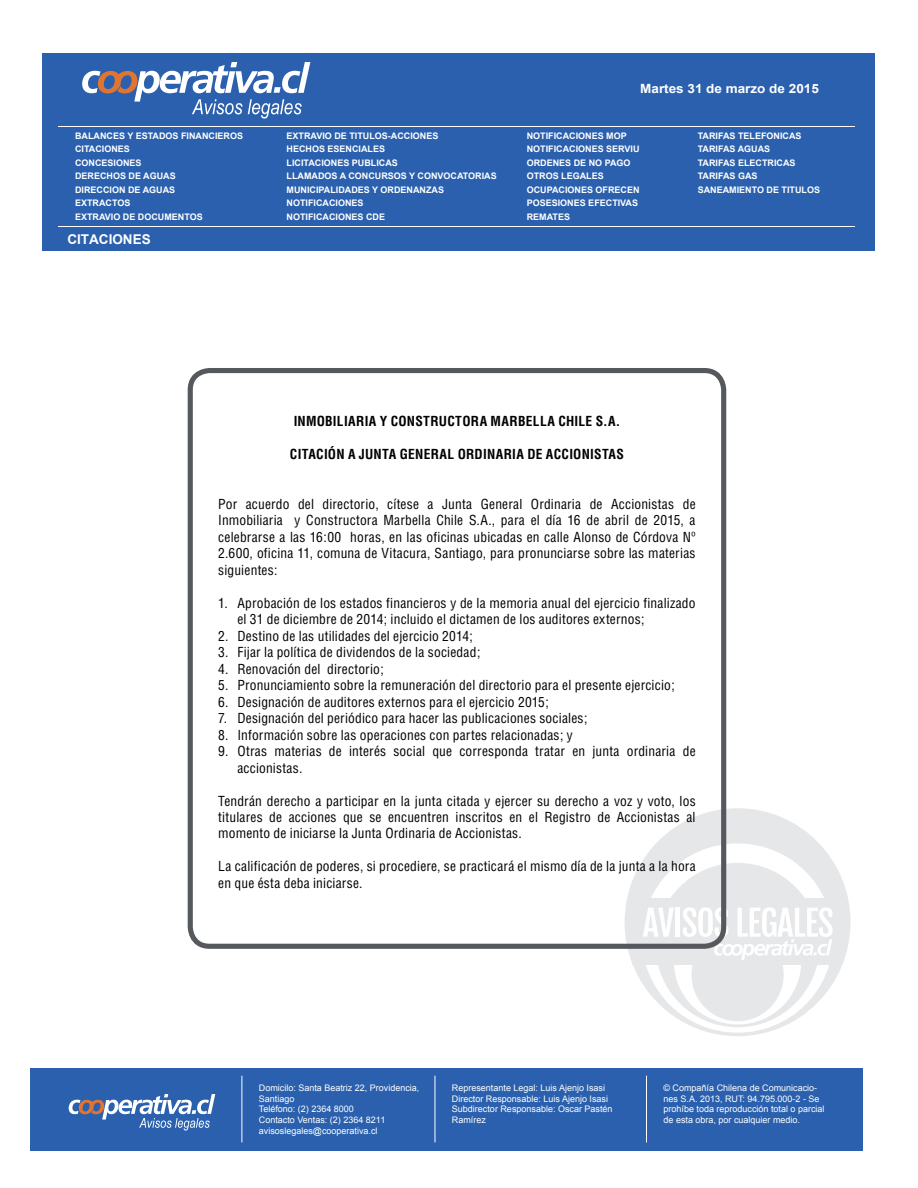
<style>
.page{position:relative;width:918px;height:1188px;background:#fff}
.page>*{position:absolute;margin:0;border:0;box-sizing:border-box;transform-origin:0 0}
.t1{font:condensed 13.5px/16.5px "Helvetica";letter-spacing:.015em;color:#000}
.t2{font:700 condensed 13.5px "Helvetica";letter-spacing:.02em;color:#000}
.t3{font:700 13.5px "Arial";color:#fff}
.t4{font:700 12.75px "Arial";color:#fff;scale:1.06 1}
.t5{font:700 9px/13.5px "Arial";color:#fff}
.t6{font:9px/10.8px "Arial";color:#fff}
</style>
<div class="page">
<div style="left:42px;top:54px;width:833px;height:197px;background:#2a60ad"></div>
<div style="left:30px;top:1068px;width:833px;height:83px;background:#2a60ad"></div>
<hr style="left:435px;top:1076px;width:1px;height:66px;background:#fff">
<hr style="left:646px;top:1076px;width:1px;height:66px;background:#fff">
<hr style="left:242px;top:1076px;width:1px;height:66px;background:#fff">
<svg style="left:69px;top:1094px;width:146px;height:36px"></svg>
<svg style="left:625px;top:808px;width:226px;height:228px"></svg>
<div style="left:642px;top:843px;width:191px;height:190px;background:#fff;border-radius:50%"></div>
<div style="left:656px;top:863px;width:164px;height:164px;background:#e6e7e9;border-radius:50%"></div>
<div style="left:674px;top:899px;width:127px;height:126px;background:#fff;border-radius:50%"></div>
<div style="left:691px;top:928px;width:93px;height:93px;background:#e6e7e9;border-radius:50%"></div>
<div style="left:632px;top:898px;width:209px;height:66px;background:#e6e7e9"></div>
<svg style="left:643px;top:908px;width:31px;height:29px"></svg>
<hr style="left:676px;top:908px;width:4px;height:29px;background:#fff">
<svg style="left:683px;top:907px;width:150px;height:53px"></svg>
<svg style="left:82px;top:62px;width:228px;height:57px"></svg>
<hr style="left:58px;top:126px;width:797px;height:1px;background:#fff">
<hr style="left:58px;top:226px;width:797px;height:1px;background:#fff">
<div style="left:188px;top:368px;width:538px;height:581px;border:5px solid #55585d;border-radius:19px"></div>
<p class="t4" style="left:640px;top:80px;width:170px">Martes 31 de marzo de 2015</p>
<p class="t5" style="left:75px;top:129px;width:170px">BALANCES Y ESTADOS FINANCIEROS<br>CITACIONES<br>CONCESIONES<br>DERECHOS DE AGUAS<br>DIRECCION DE AGUAS<br>EXTRACTOS<br>EXTRAVIO DE DOCUMENTOS</p>
<p class="t5" style="left:287px;top:129px;width:212px">EXTRAVIO DE TITULOS-ACCIONES<br>HECHOS ESENCIALES<br>LICITACIONES PUBLICAS<br>LLAMADOS A CONCURSOS Y CONVOCATORIAS<br>MUNICIPALIDADES Y ORDENANZAS<br>NOTIFICACIONES<br>NOTIFICACIONES CDE</p>
<p class="t5" style="left:527px;top:129px;width:114px">NOTIFICACIONES MOP<br>NOTIFICACIONES SERVIU<br>ORDENES DE NO PAGO<br>OTROS LEGALES<br>OCUPACIONES OFRECEN<br>POSESIONES EFECTIVAS<br>REMATES</p>
<p class="t5" style="left:698px;top:129px;width:124px">TARIFAS TELEFONICAS<br>TARIFAS AGUAS<br>TARIFAS ELECTRICAS<br>TARIFAS GAS<br>SANEAMIENTO DE TITULOS</p>
<p class="t3" style="left:67px;top:230px;width:85px">CITACIONES</p>
<p class="t2" style="left:294px;top:413px;width:328px">INMOBILIARIA Y CONSTRUCTORA MARBELLA CHILE S.A.</p>
<p class="t2" style="left:290px;top:446px;width:336px">CITACIÓN A JUNTA GENERAL ORDINARIA DE ACCIONISTAS</p>
<p class="t1" style="left:218px;top:495px;width:479px;text-align:justify">Por acuerdo del directorio, cítese a Junta General Ordinaria de Accionistas de Inmobiliaria y Constructora Marbella Chile S.A., para el día 16 de abril de 2015, a celebrarse a las 16:00 horas, en las oficinas ubicadas en calle Alonso de Córdova Nº 2.600, oficina 11, comuna de Vitacura, Santiago, para pronunciarse sobre las materias siguientes:</p>
<p class="t1" style="left:237px;top:594px;width:460px;text-indent:-19px">1. Aprobación de los estados financieros y de la memoria anual del ejercicio finalizado el 31 de diciembre de 2014; incluido el dictamen de los auditores externos;</p>
<p class="t1" style="left:218px;top:627px;width:256px">2. Destino de las utilidades del ejercicio 2014;</p>
<p class="t1" style="left:218px;top:644px;width:264px">3. Fijar la política de dividendos de la sociedad;</p>
<p class="t1" style="left:218px;top:660px;width:167px">4. Renovación del directorio;</p>
<p class="t1" style="left:218px;top:677px;width:458px">5. Pronunciamiento sobre la remuneración del directorio para el presente ejercicio;</p>
<p class="t1" style="left:218px;top:693px;width:332px">6. Designación de auditores externos para el ejercicio 2015;</p>
<p class="t1" style="left:218px;top:710px;width:371px">7. Designación del periódico para hacer las publicaciones sociales;</p>
<p class="t1" style="left:218px;top:726px;width:356px">8. Información sobre las operaciones con partes relacionadas; y</p>
<p class="t1" style="left:237px;top:743px;width:460px;text-indent:-19px">9. Otras materias de interés social que corresponda tratar en junta ordinaria de accionistas.</p>
<p class="t1" style="left:218px;top:792px;width:479px;text-align:justify">Tendrán derecho a participar en la junta citada y ejercer su derecho a voz y voto, los titulares de acciones que se encuentren inscritos en el Registro de Accionistas al momento de iniciarse la Junta Ordinaria de Accionistas.</p>
<p class="t1" style="left:218px;top:858px;width:479px">La calificación de poderes, si procediere, se practicará el mismo día de la junta a la hora en que ésta deba iniciarse.</p>
<p class="t6" style="left:259px;top:1082px;width:162px">Domicilo: Santa Beatriz 22, Providencia,<br>Santiago<br>Teléfono: (2) 2364 8000<br>Contacto Ventas: (2) 2364 8211 avisoslegales@cooperativa.cl</p>
<p class="t6" style="left:452px;top:1082px;width:162px">Representante Legal: Luis Ajenjo Isasi<br>Director Responsable: Luis Ajenjo Isasi<br>Subdirector Responsable: Oscar Pastén<br>Ramírez</p>
<p class="t6" style="left:664px;top:1082px;width:163px">© Compañía Chilena de Comunicacio&shy;nes S.A. 2013, RUT: 94.795.000-2 - Se prohíbe toda reproducción total o parcial de esta obra, por cualquier medio.</p>
</div>
